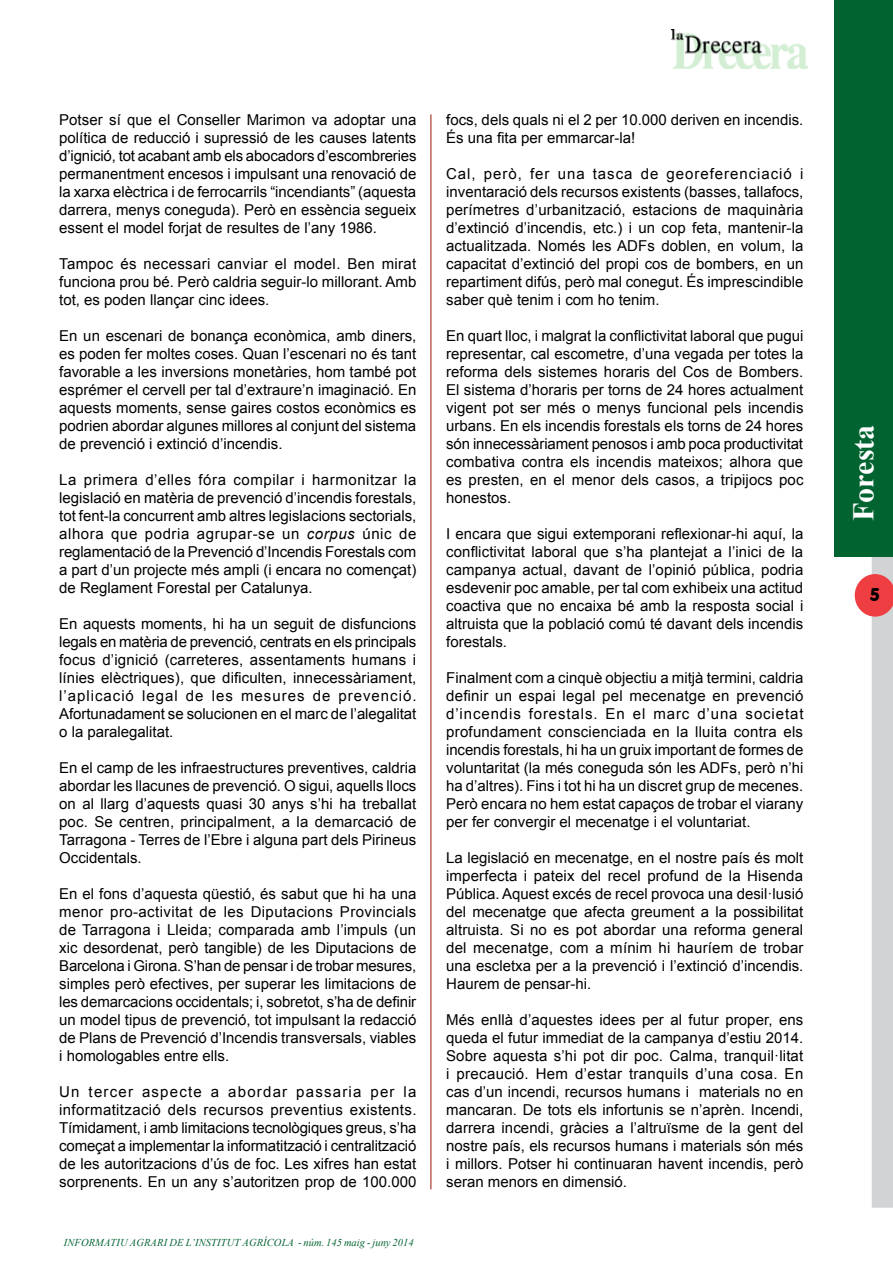
<style>
.page{position:relative;width:893px;height:1263px;background:#fff}
.page>*{position:absolute;margin:0;border:0;box-sizing:border-box;transform-origin:0 0}
.t1{font:700 30px "Times New Roman";color:#fff}
.t2{font:18px "VAG Rounded BT";color:#000}
.t3{font:15px/18px "Arial";color:#000;text-align:justify}
.t4{font:italic 10.5px "Times New Roman";letter-spacing:.01em;color:#006330}
.s1{font-style:italic}
</style>
<div class="page">
<svg style="left:855px;top:556px;width:38px;height:652px"></svg>
<img style="left:672px;top:30px;width:136px;height:38px">
<div style="left:834px;top:0;width:59px;height:556px;background:#006330"></div>
<hr style="left:431px;top:114px;width:1px;height:1075px;background:#971402">
<p class="t3" style="left:59px;top:111px;width:359px">Potser sí que el Conseller Marimon va adoptar una política de reducció i supressió de les causes latents d’ignició, tot acabant amb els abocadors d’escombreries permanentment encesos i impulsant una renovació de la xarxa elèctrica i de ferrocarrils “incendiants” (aquesta darrera, menys coneguda). Però en essència segueix essent el model forjat de resultes de l’any 1986.</p>
<p class="t3" style="left:59px;top:255px;width:359px">Tampoc és necessari canviar el model. Ben mirat funciona prou bé. Però caldria seguir-lo millorant. Amb tot, es poden llançar cinc idees.</p>
<p class="t3" style="left:59px;top:327px;width:359px">En un escenari de bonança econòmica, amb diners, es poden fer moltes coses. Quan l’escenari no és tant favorable a les inversions monetàries, hom també pot esprémer el cervell per tal d’extraure’n imaginació. En aquests moments, sense gaires costos econòmics es podrien abordar algunes millores al conjunt del sistema de prevenció i extinció d’incendis.</p>
<p class="t3" style="left:59px;top:471px;width:359px">La primera d’elles fóra compilar i harmonitzar la legislació en matèria de prevenció d’incendis forestals, tot fent-la concurrent amb altres legislacions sectorials, alhora que podria agrupar-se un <span class="s1">corpus</span> únic de reglamentació de la Prevenció d’Incendis Forestals com a part d’un projecte més ampli (i encara no començat) de Reglament Forestal per Catalunya.</p>
<p class="t3" style="left:59px;top:615px;width:359px">En aquests moments, hi ha un seguit de disfuncions legals en matèria de prevenció, centrats en els principals focus d’ignició (carreteres, assentaments humans i línies elèctriques), que dificulten, innecessàriament, l’aplicació legal de les mesures de prevenció.<br>Afortunadament se solucionen en el marc de l’alegalitat o la paralegalitat.</p>
<p class="t3" style="left:59px;top:759px;width:359px">En el camp de les infraestructures preventives, caldria abordar les llacunes de prevenció. O sigui, aquells llocs on al llarg d’aquests quasi 30 anys s’hi ha treballat poc. Se centren, principalment, a la demarcació de Tarragona - Terres de l’Ebre i alguna part dels Pirineus Occidentals.</p>
<p class="t3" style="left:59px;top:885px;width:359px">En el fons d’aquesta qüestió, és sabut que hi ha una menor pro-activitat de les Diputacions Provincials de Tarragona i Lleida; comparada amb l’impuls (un xic desordenat, però tangible) de les Diputacions de Barcelona i Girona. S’han de pensar i de trobar mesures, simples però efectives, per superar les limitacions de les demarcacions occidentals; i, sobretot, s’ha de definir un model tipus de prevenció, tot impulsant la redacció de Plans de Prevenció d’Incendis transversals, viables i homologables entre ells.</p>
<p class="t3" style="left:59px;top:1083px;width:359px">Un tercer aspecte a abordar passaria per la informatització dels recursos preventius existents.<br>Tímidament, i amb limitacions tecnològiques greus, s’ha começat a implementar la informatització i centralització de les autoritzacions d’ús de foc. Les xifres han estat sorprenents. En un any s’autoritzen prop de 100.000</p>
<p class="t4" style="left:64px;top:1235px;width:351px">INFORMATIU AGRARI DE L’INSTITUT AGRÍCOLA - núm. 145 maig - juny 2014</p>
<p class="t3" style="left:446px;top:111px;width:359px">focs, dels quals ni el 2 per 10.000 deriven en incendis.<br>És una fita per emmarcar-la!</p>
<p class="t3" style="left:446px;top:165px;width:359px">Cal, però, fer una tasca de georeferenciació i inventaració dels recursos existents (basses, tallafocs, perímetres d’urbanització, estacions de maquinària d’extinció d’incendis, etc.) i un cop feta, mantenir-la actualitzada. Només les ADFs doblen, en volum, la capacitat d’extinció del propi cos de bombers, en un repartiment difús, però mal conegut. És imprescindible saber què tenim i com ho tenim.</p>
<p class="t3" style="left:446px;top:327px;width:359px">En quart lloc, i malgrat la conflictivitat laboral que pugui representar, cal escometre, d’una vegada per totes la reforma dels sistemes horaris del Cos de Bombers.<br>El sistema d’horaris per torns de 24 hores actualment vigent pot ser més o menys funcional pels incendis urbans. En els incendis forestals els torns de 24 hores són innecessàriament penosos i amb poca productivitat combativa contra els incendis mateixos; alhora que es presten, en el menor dels casos, a tripijocs poc honestos.</p>
<p class="t3" style="left:446px;top:525px;width:359px">I encara que sigui extemporani reflexionar-hi aquí, la conflictivitat laboral que s’ha plantejat a l’inici de la campanya actual, davant de l’opinió pública, podria esdevenir poc amable, per tal com exhibeix una actitud coactiva que no encaixa bé amb la resposta social i altruista que la població comú té davant dels incendis forestals.</p>
<p class="t3" style="left:446px;top:669px;width:359px">Finalment com a cinquè objectiu a mitjà termini, caldria definir un espai legal pel mecenatge en prevenció d’incendis forestals. En el marc d’una societat profundament conscienciada en la lluita contra els incendis forestals, hi ha un gruix important de formes de voluntaritat (la més coneguda són les ADFs, però n’hi ha d’altres). Fins i tot hi ha un discret grup de mecenes.<br>Però encara no hem estat capaços de trobar el viarany per fer convergir el mecenatge i el voluntariat.</p>
<p class="t3" style="left:446px;top:849px;width:359px">La legislació en mecenatge, en el nostre país és molt imperfecta i pateix del recel profund de la Hisenda Pública. Aquest excés de recel provoca una desil·lusió del mecenatge que afecta greument a la possibilitat altruista. Si no es pot abordar una reforma general del mecenatge, com a mínim hi hauríem de trobar una escletxa per a la prevenció i l’extinció d’incendis.<br>Haurem de pensar-hi.</p>
<p class="t3" style="left:446px;top:1011px;width:359px">Més enllà d’aquestes idees per al futur proper, ens queda el futur immediat de la campanya d’estiu 2014.<br>Sobre aquesta s’hi pot dir poc. Calma, tranquil·litat i precaució. Hem d’estar tranquils d’una cosa. En cas d’un incendi, recursos humans i materials no en mancaran. De tots els infortunis se n’aprèn. Incendi, darrera incendi, gràcies a l’altruïsme de la gent del nostre país, els recursos humans i materials són més i millors. Potser hi continuaran havent incendis, però seran menors en dimensió.</p>
<h1 class="t1" style="left:843px;top:521px;width:98px;rotate:-90deg">Foresta</h1>
<p class="t2" style="left:870px;top:584px;width:11px">5</p>
</div>
